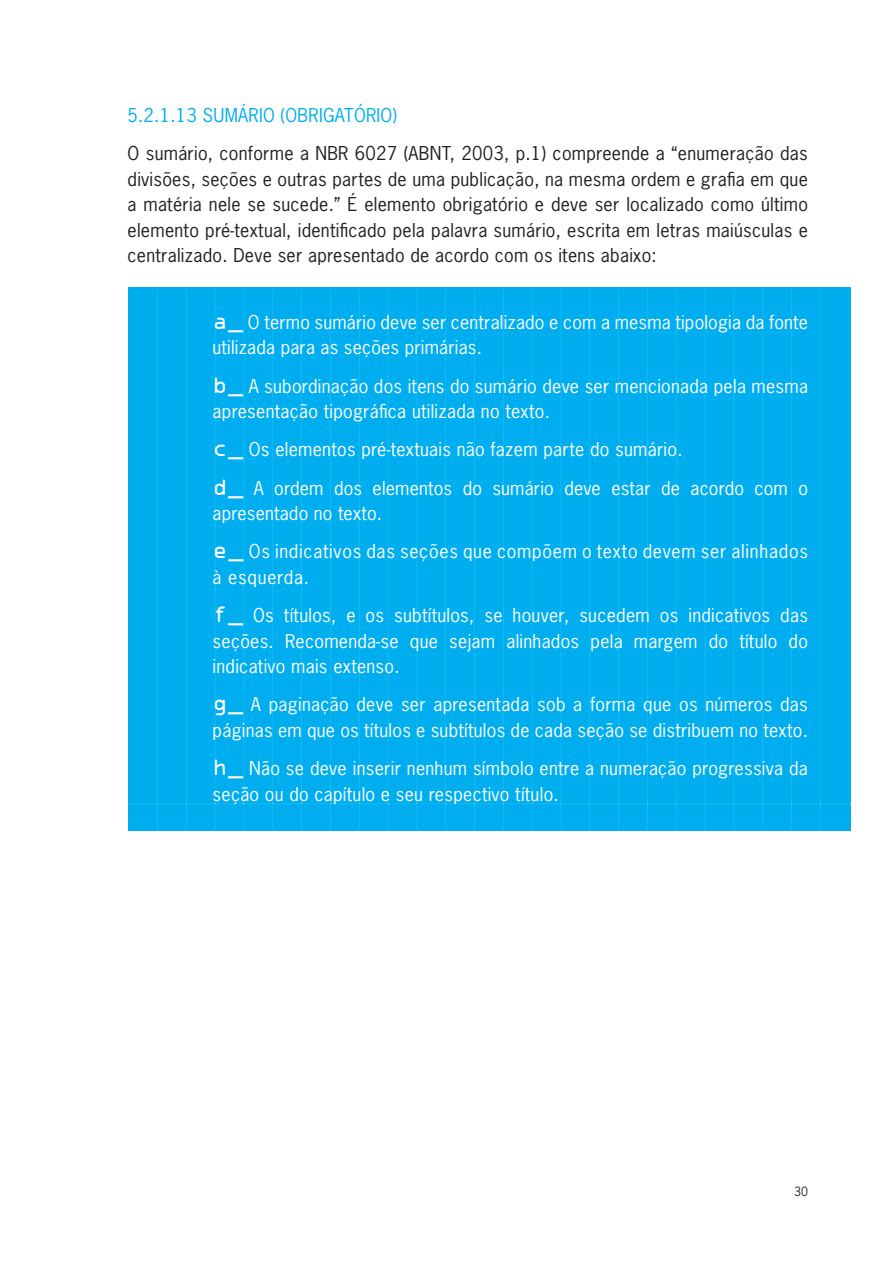
<style>
.page{position:relative;width:893px;height:1263px;background:#fff}
.page>*{position:absolute;margin:0;border:0;box-sizing:border-box;transform-origin:0 0}
.t1{font:18px/25.5px "News Gothic Std";letter-spacing:.015em;color:#fff}
.t2{font:18px/25.5px "News Gothic Std";letter-spacing:.015em;color:#231f20;text-align:justify}
.t3{font:18px/38.2px "News Gothic Std";letter-spacing:.04em;color:#fff}
.t4{font:18px "News Gothic Std";letter-spacing:.015em;color:#00aeef}
.t5{font:12px "News Gothic Std";color:#231f20}
.s1{font-family:"OCRA Std";font-size:21px}
</style>
<div class="page">
<div style="left:128px;top:288px;width:722px;height:543px;background:#00aeef"></div>
<hr style="left:157px;top:290px;width:1px;height:513px;background:#17c0f2">
<hr style="left:186px;top:290px;width:1px;height:513px;background:#17c0f2">
<hr style="left:215px;top:290px;width:1px;height:513px;background:#17c0f2">
<hr style="left:244px;top:290px;width:1px;height:513px;background:#17c0f2">
<hr style="left:272px;top:290px;width:1px;height:513px;background:#17c0f2">
<hr style="left:301px;top:290px;width:1px;height:513px;background:#17c0f2">
<hr style="left:330px;top:290px;width:1px;height:513px;background:#17c0f2">
<hr style="left:359px;top:290px;width:1px;height:513px;background:#17c0f2">
<hr style="left:388px;top:290px;width:1px;height:513px;background:#17c0f2">
<hr style="left:416px;top:290px;width:1px;height:513px;background:#17c0f2">
<hr style="left:445px;top:290px;width:1px;height:513px;background:#17c0f2">
<hr style="left:474px;top:290px;width:1px;height:513px;background:#17c0f2">
<hr style="left:503px;top:290px;width:1px;height:513px;background:#17c0f2">
<hr style="left:532px;top:290px;width:1px;height:513px;background:#17c0f2">
<hr style="left:561px;top:290px;width:1px;height:513px;background:#17c0f2">
<hr style="left:589px;top:290px;width:1px;height:513px;background:#17c0f2">
<hr style="left:618px;top:290px;width:1px;height:513px;background:#17c0f2">
<hr style="left:647px;top:290px;width:1px;height:513px;background:#17c0f2">
<hr style="left:676px;top:290px;width:1px;height:513px;background:#17c0f2">
<hr style="left:705px;top:290px;width:1px;height:513px;background:#17c0f2">
<hr style="left:733px;top:290px;width:1px;height:513px;background:#17c0f2">
<hr style="left:762px;top:290px;width:1px;height:513px;background:#17c0f2">
<hr style="left:791px;top:290px;width:1px;height:513px;background:#17c0f2">
<hr style="left:820px;top:290px;width:1px;height:513px;background:#17c0f2">
<svg style="left:128px;top:803px;width:723px;height:29px"></svg>
<p class="t4" style="left:128px;top:103px;width:271px">5.2.1.13 SUMÁRIO (OBRIGATÓRIO)</p>
<p class="t2" style="left:128px;top:140px;width:682px">O sumário, conforme a NBR 6027 (ABNT, 2003, p.1) compreende a “enumeração das divisões, seções e outras partes de uma publicação, na mesma ordem e grafia em que a matéria nele se sucede.” É elemento obrigatório e deve ser localizado como último elemento pré-textual, identificado pela palavra sumário, escrita em letras maiúsculas e centralizado. Deve ser apresentado de acordo com os itens abaixo:</p>
<p class="t1" style="left:213px;top:309px;width:597px"><span class="s1">a_</span> O termo sumário deve ser centralizado e com a mesma tipologia da fonte utilizada para as seções primárias.</p>
<p class="t1" style="left:213px;top:373px;width:597px"><span class="s1">b_</span> A subordinação dos itens do sumário deve ser mencionada pela mesma apresentação tipográfica utilizada no texto.</p>
<p class="t1" style="left:213px;top:430px;width:597px;line-height:38.2px"><span class="s1">c_</span> Os elementos pré-textuais não fazem parte do sumário.<br><span class="s1">d_</span> A ordem dos elementos do sumário deve estar de acordo com o</p>
<p class="t3" style="left:213px;top:494px;width:597px">apresentado no texto.<br><span class="s1">e_</span> Os indicativos das seções que compõem o texto devem ser alinhados</p>
<p class="t1" style="left:213px;top:558px;width:597px;line-height:38.2px">à esquerda.<br><span class="s1">f_</span> Os títulos, e os subtítulos, se houver, sucedem os indicativos das</p>
<p class="t1" style="left:213px;top:628px;width:597px">seções. Recomenda-se que sejam alinhados pela margem do título do indicativo mais extenso.</p>
<p class="t1" style="left:213px;top:692px;width:597px"><span class="s1">g_</span> A paginação deve ser apresentada sob a forma que os números das páginas em que os títulos e subtítulos de cada seção se distribuem no texto.</p>
<p class="t1" style="left:213px;top:755px;width:597px"><span class="s1">h_</span> Não se deve inserir nenhum símbolo entre a numeração progressiva da seção ou do capítulo e seu respectivo título.</p>
<p class="t5" style="left:794px;top:1184px;width:16px">30</p>
</div>
